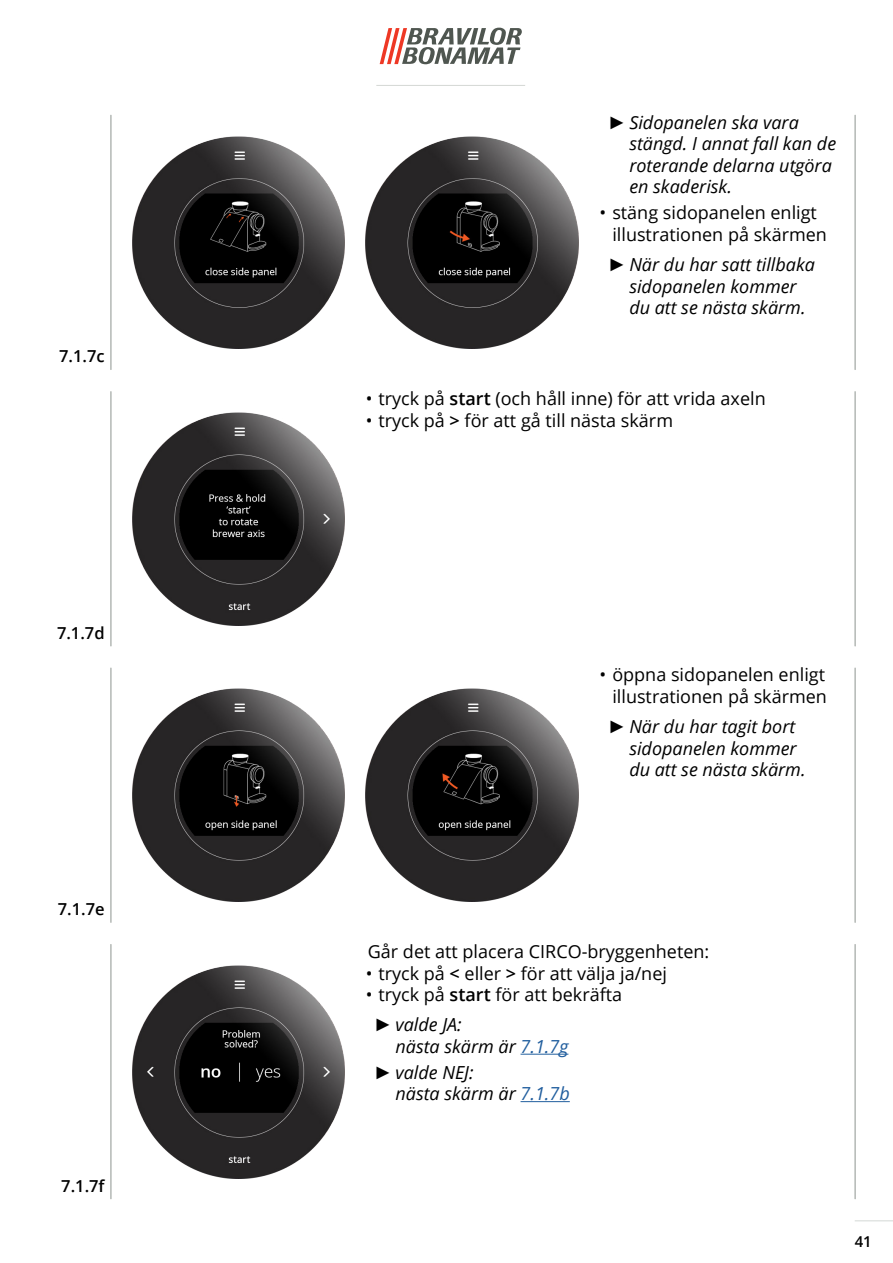
<style>
.page{position:relative;width:893px;height:1263px;background:#fff}
.page>*{position:absolute;margin:0;border:0;box-sizing:border-box;transform-origin:0 0}
.Body_text{font:18px/21.6px "Open Sans";color:#000}
.t1{font:italic 18px/21.6px "Open Sans";color:#000}
.t2{font:600 16.5px "Open Sans";color:#000}
.t3{font:600 15px "Open Sans";color:#000}
.s1{font-family:"Arial"}
.s2{font-weight:600}
.s3{color:#215e9e}
</style>
<div class="page">
<svg style="left:380px;top:28px;width:142px;height:36px"></svg>
<hr style="left:855px;top:1220px;width:38px;height:1px;background:#d4d8d5">
<hr style="left:376px;top:85px;width:149px;height:1px;background:#d4d8d5">
<hr style="left:855px;top:944px;width:1px;height:255px;background:#8e9590">
<hr style="left:111px;top:944px;width:1px;height:255px;background:#8e9590">
<hr style="left:855px;top:668px;width:1px;height:254px;background:#8e9590">
<hr style="left:111px;top:668px;width:1px;height:254px;background:#8e9590">
<hr style="left:855px;top:392px;width:1px;height:254px;background:#8e9590">
<hr style="left:111px;top:392px;width:1px;height:254px;background:#8e9590">
<hr style="left:111px;top:115px;width:1px;height:255px;background:#8e9590">
<hr style="left:855px;top:115px;width:1px;height:255px;background:#8e9590">
<img style="left:132px;top:412px;width:212px;height:213px">
<hr style="left:521px;top:1054px;width:47px;height:1px;background:#215e9e">
<hr style="left:521px;top:1101px;width:49px;height:1px;background:#215e9e">
<img style="left:132px;top:965px;width:212px;height:213px">
<img style="left:132px;top:136px;width:212px;height:213px">
<img style="left:132px;top:689px;width:212px;height:212px">
<img style="left:366px;top:136px;width:212px;height:213px">
<img style="left:366px;top:689px;width:212px;height:212px">
<p class="t2" style="left:59px;top:345px;width:47px">7.1.7c</p>
<p class="t2" style="left:57px;top:621px;width:49px">7.1.7d</p>
<p class="t2" style="left:58px;top:898px;width:48px">7.1.7e</p>
<p class="t2" style="left:61px;top:1174px;width:45px">7.1.7f</p>
<p class="t1" style="left:629px;top:111px;width:208px;text-indent:-21px"><span class="s1">►</span> Sidopanelen ska vara stängd. I annat fall kan de roterande delarna utgöra en skaderisk.</p>
<p class="Body_text" style="left:612px;top:201px;width:216px;text-indent:-13px">• stäng sidopanelen enligt illustrationen på skärmen</p>
<p class="t1" style="left:629px;top:253px;width:187px;text-indent:-21px"><span class="s1">►</span> När du har satt tillbaka sidopanelen kommer du att se nästa skärm.</p>
<p class="Body_text" style="left:366px;top:387px;width:402px">• tryck på <span class="s2">start</span> (och håll inne) för att vrida axeln</p>
<p class="Body_text" style="left:366px;top:409px;width:309px">• tryck på <span class="s2">&gt;</span> för att gå till nästa skärm</p>
<p class="Body_text" style="left:600px;top:664px;width:229px;text-align:right">• öppna sidopanelen enligt illustrationen på skärmen</p>
<p class="t1" style="left:629px;top:715px;width:178px;text-indent:-21px"><span class="s1">►</span> När du har tagit bort sidopanelen kommer du att se nästa skärm.</p>
<p class="Body_text" style="left:368px;top:940px;width:343px">Går det att placera CIRCO-bryggenheten:</p>
<p class="Body_text" style="left:366px;top:962px;width:303px">• tryck på <span class="s2">&lt;</span> eller <span class="s2">&gt;</span> för att välja ja/nej</p>
<p class="Body_text" style="left:366px;top:983px;width:258px">• tryck på <span class="s2">start</span> för att bekräfta</p>
<p class="t1" style="left:395px;top:1013px;width:174px;text-indent:-21px"><span class="s1">►</span> valde JA:<br>nästa skärm är <span class="s3">7.1.7g</span></p>
<p class="t1" style="left:395px;top:1061px;width:176px;text-indent:-21px"><span class="s1">►</span> valde NEJ:<br>nästa skärm är <span class="s3">7.1.7b</span></p>
<p class="t3" style="left:855px;top:1232px;width:19px">41</p>
</div>
